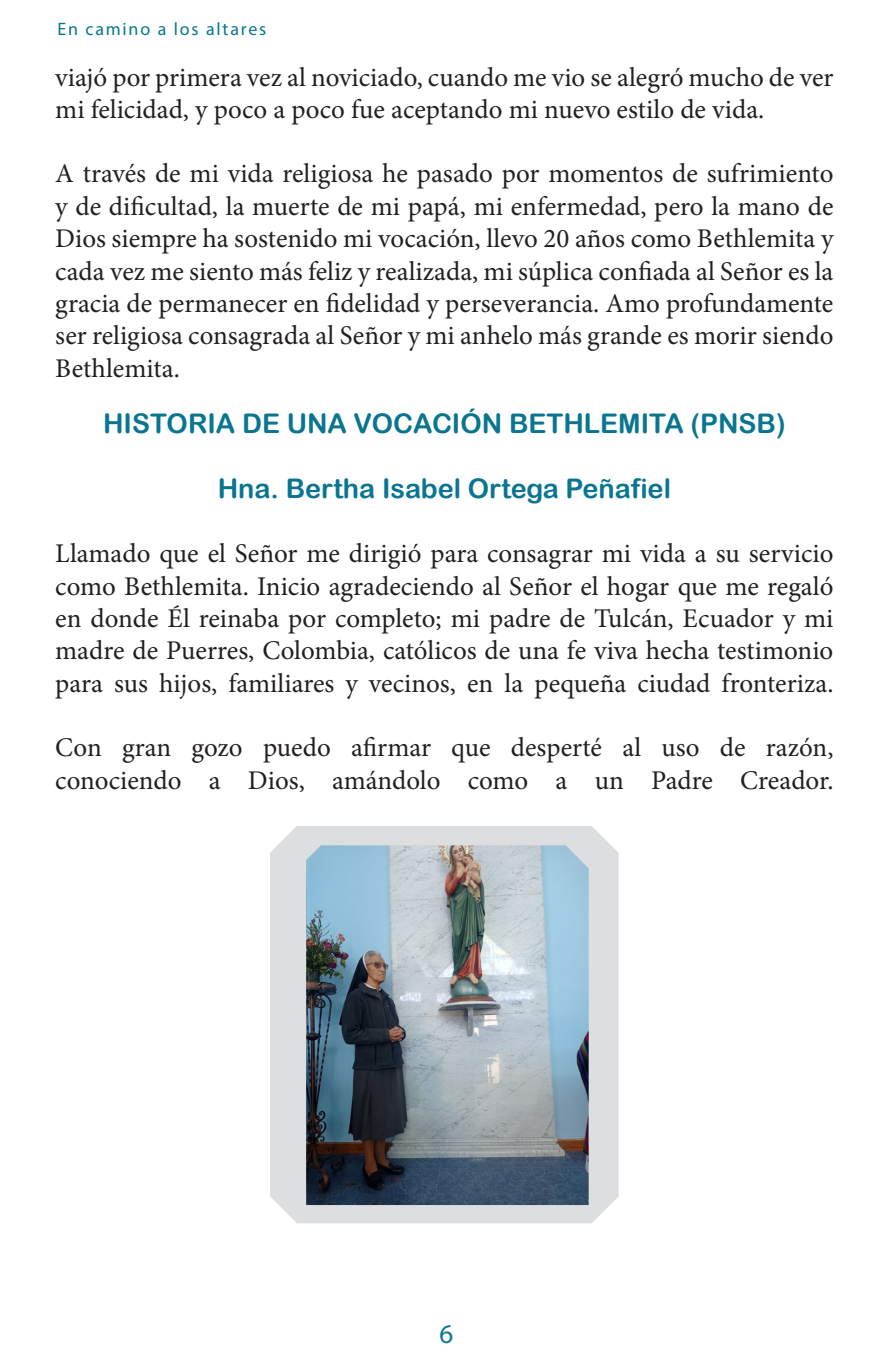
<style>
.page{position:relative;width:893px;height:1372px;background:#fff}
.page>*{position:absolute;margin:0;border:0;box-sizing:border-box;transform-origin:0 0}
.Internas{font:27px/32.4px "Minion Pro";color:#231f20}
.Internas-2{font:27px "Arial Rounded MT Bold";color:#097590}
.t1{font:27px "Myriad Pro";color:#097590}
.t2{font:18px "Myriad Pro";letter-spacing:.1em;color:#097590}
</style>
<div class="page">
<svg style="left:270px;top:826px;width:349px;height:397px;background:#dddee0"></svg>
<img style="left:306px;top:845px;width:283px;height:359px">
<p class="t2" style="left:57px;top:18px;width:210px">En camino a los altares</p>
<p class="Internas" style="left:55px;top:61px;width:780px">viajó por primera vez al noviciado, cuando me vio se alegró mucho de ver mi felicidad, y poco a poco fue aceptando mi nuevo estilo de vida.</p>
<p class="Internas" style="left:55px;top:158px;width:780px;text-align:justify">A través de mi vida religiosa he pasado por momentos de sufrimiento y de dificultad, la muerte de mi papá, mi enfermedad, pero la mano de Dios siempre ha sostenido mi vocación, llevo 20 años como Bethlemita y cada vez me siento más feliz y realizada, mi súplica confiada al Señor es la gracia de permanecer en fidelidad y perseverancia. Amo profundamente ser religiosa consagrada al Señor y mi anhelo más grande es morir siendo Bethlemita.</p>
<p class="Internas-2" style="left:103px;top:408px;width:684px">HISTORIA DE UNA VOCACIÓN BETHLEMITA (PNSB)</p>
<p class="Internas-2" style="left:218px;top:472px;width:455px">Hna. Bertha Isabel Ortega Peñafiel</p>
<p class="Internas" style="left:55px;top:537px;width:780px;text-align:justify">Llamado que el Señor me dirigió para consagrar mi vida a su servicio como Bethlemita. Inicio agradeciendo al Señor el hogar que me regaló en donde Él reinaba por completo; mi padre de Tulcán, Ecuador y mi madre de Puerres, Colombia, católicos de una fe viva hecha testimonio para sus hijos, familiares y vecinos, en la pequeña ciudad fronteriza.</p>
<p class="Internas" style="left:55px;top:731px;width:780px">Con gran gozo puedo afirmar que desperté al uso de razón, conociendo a Dios, amándolo como a un Padre Creador.</p>
<p class="t1" style="left:440px;top:1317px;width:15px">6</p>
</div>
